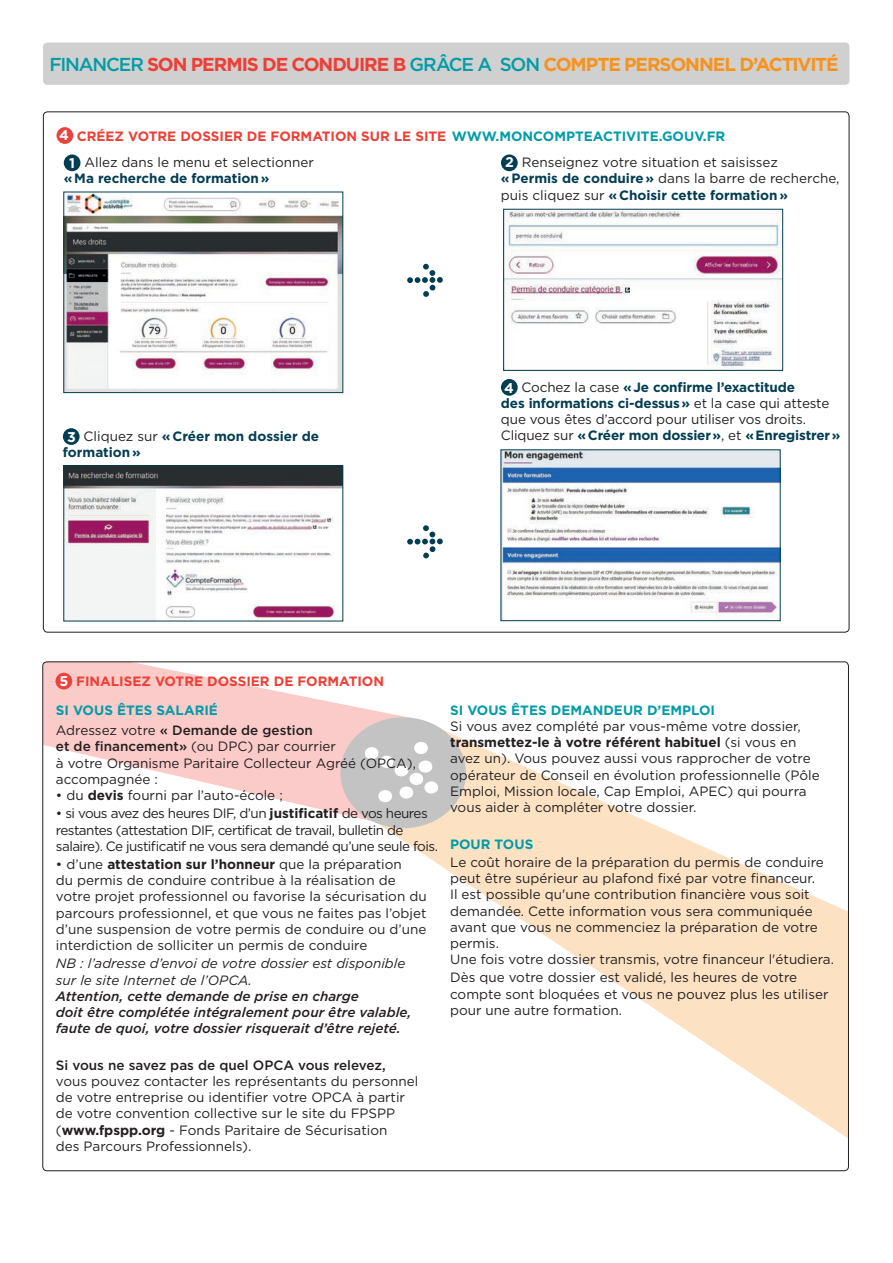
<style>
.page{position:relative;width:893px;height:1263px;background:#fff}
.page>*{position:absolute;margin:0;border:0;box-sizing:border-box;transform-origin:0 0}
.t1{font:700 18.75px "Gotham";letter-spacing:-.06em;color:#f7931d}
.t2{font:700 14.1px "Gotham";color:#fff}
.t3{font:13.5px/16.2px "Gotham";color:#231f20}
.t4{font:13.5px/16.2px "Gotham";letter-spacing:-.04em;color:#231f20}
.t5{font:italic 500 13.5px/16.2px "Gotham";color:#231f20}
.t6{font:700 13.5px "Gotham";color:#ee3e35}
.t7{font:700 13.5px/20.4px "Gotham";color:#029ca8}
.t8{font:italic 13.5px/16.2px "Gotham";color:#231f20}
.t9{font:700 13.5px/16.2px "Gotham";color:#023d51}
.t10{font:500 13.5px "Gotham";color:#231f20}
.s1{font-weight:500;color:#029ca8}
.s2{color:#ee3e35}
.s3{color:#029ca8}
.s4{font-weight:700;font-size:14.1px;color:#fff}
.s5{font-weight:700;color:#023d51}
.s6{font-size:14.1px;color:#fff}
.s7{font-weight:400;color:#231f20}
.s8{font-weight:500;color:#231f20}
.s9{font-weight:500}
.s10{font-weight:700}
</style>
<div class="page">
<svg style="left:44px;top:663px;width:321px;height:149px;fill:#facbc9"></svg>
<svg style="left:396px;top:744px;width:453px;height:427px"></svg>
<svg style="left:332px;top:709px;width:143px;height:127px"></svg>
<div style="left:43px;top:43px;width:806px;height:42px;background:#cfd0cf;border-radius:4px"></div>
<div style="left:64px;top:154px;width:16px;height:17px;background:#023d51;border-radius:50%"></div>
<div style="left:63px;top:428px;width:17px;height:17px;background:#023d51;border-radius:50%"></div>
<div style="left:501px;top:154px;width:17px;height:17px;background:#023d51;border-radius:50%"></div>
<div style="left:501px;top:379px;width:17px;height:17px;background:#023d51;border-radius:50%"></div>
<svg style="left:407px;top:264px;width:36px;height:33px"></svg>
<svg style="left:407px;top:525px;width:36px;height:33px"></svg>
<img style="left:66px;top:194px;width:275px;height:197px">
<div style="left:64px;top:192px;width:279px;height:201px;border:1px solid #023d51"></div>
<img style="left:505px;top:211px;width:276px;height:158px">
<div style="left:503px;top:209px;width:280px;height:162px;border:1px solid #023d51"></div>
<img style="left:66px;top:467px;width:275px;height:152px">
<div style="left:64px;top:465px;width:279px;height:156px;border:1px solid #023d51"></div>
<img style="left:503px;top:452px;width:275px;height:164px">
<div style="left:501px;top:450px;width:279px;height:171px;border:1px solid #023d51"></div>
<div style="left:57px;top:127px;width:16px;height:17px;background:#eb423c;border-radius:50%"></div>
<div style="left:55px;top:673px;width:17px;height:16px;background:#eb423c;border-radius:50%"></div>
<h1 class="t1" style="left:49px;top:51px;width:791px"><span class="s1">FINANCER</span> <span class="s2">SON PERMIS DE CONDUIRE B</span> <span class="s1">GRÂCE A SON</span> COMPTE PERSONNEL D’ACTIVITÉ</h1>
<p class="t2" style="left:59px;top:126px;width:11px">4</p>
<p class="t6" style="left:77px;top:127px;width:650px">CRÉEZ VOTRE DOSSIER DE FORMATION SUR LE SITE <span class="s3">WWW.MONCOMPTEACTIVITE.GOUV.FR</span></p>
<p class="t3" style="left:64px;top:154px;width:252px;text-indent:5px"><span class="s4">1</span> Allez dans le menu et selectionner <span class="s5">« Ma recherche de formation »</span></p>
<p class="t9" style="left:63px;top:428px;width:258px;text-indent:4px"><span class="s6">3</span> <span class="s7">Cliquez sur</span> « Créer mon dossier de formation »</p>
<p class="t3" style="left:501px;top:154px;width:340px;text-indent:4px"><span class="s4">2</span> Renseignez votre situation et saisissez<br><span class="s5">« Permis de conduire »</span> dans la barre de recherche, puis cliquez sur <span class="s5">« Choisir cette formation »</span></p>
<p class="t3" style="left:501px;top:378px;width:341px"><span class="s4">4</span> Cochez la case <span class="s5">« Je confirme l’exactitude<br>des informations ci-dessus »</span> et la case qui atteste que vous êtes d’accord pour utiliser vos droits.<br>Cliquez sur <span class="s5">« Créer mon dossier »</span>, et <span class="s5">« Enregistrer »</span></p>
<p class="t6" style="left:76px;top:672px;width:309px">FINALISEZ VOTRE DOSSIER DE FORMATION</p>
<p class="t7" style="left:56px;top:700px;width:259px">SI VOUS ÊTES SALARIÉ<br><span class="s7">Adressez votre</span> <span class="s8">« Demande de gestion</span></p>
<p class="t3" style="left:56px;top:738px;width:362px"><span class="s9">et de financement»</span> (ou DPC) par courrier<br>à votre Organisme Paritaire Collecteur Agréé (OPCA), accompagnée :</p>
<p class="t3" style="left:56px;top:787px;width:228px">• du <span class="s10">devis</span> fourni par l’auto-école ;</p>
<p class="t4" style="left:56px;top:805px;width:384px">• si vous avez des heures DIF, d’un <span class="s10">justificatif</span> de vos heures restantes (attestation DIF, certificat de travail, bulletin de salaire). Ce justificatif ne vous sera demandé qu’une seule fois.</p>
<p class="t3" style="left:56px;top:856px;width:372px">• d’une <span class="s10">attestation sur l’honneur</span> que la préparation<br>du permis de conduire contribue à la réalisation de votre projet professionnel ou favorise la sécurisation du parcours professionnel, et que vous ne faites pas l’objet d’une suspension de votre permis de conduire ou d’une interdiction de solliciter un permis de conduire</p>
<p class="t8" style="left:56px;top:955px;width:351px">NB : l’adresse d’envoi de votre dossier est disponible sur le site Internet de l’OPCA.</p>
<p class="t5" style="left:56px;top:988px;width:357px">Attention, cette demande de prise en charge<br>doit être complétée intégralement pour être valable, faute de quoi, votre dossier risquerait d’être rejeté.</p>
<p class="t10" style="left:56px;top:1056px;width:331px">Si vous ne savez pas de quel OPCA vous relevez,</p>
<p class="t3" style="left:56px;top:1073px;width:364px">vous pouvez contacter les représentants du personnel de votre entreprise ou identifier votre OPCA à partir de votre convention collective sur le site du FPSPP (<span class="s10">www.fpspp.org</span> - Fonds Paritaire de Sécurisation<br>des Parcours Professionnels).</p>
<p class="t2" style="left:60px;top:672px;width:10px">5</p>
<p class="t7" style="left:450px;top:700px;width:266px">SI VOUS ÊTES DEMANDEUR D’EMPLOI</p>
<p class="t3" style="left:450px;top:718px;width:371px">Si vous avez complété par vous-même votre dossier, <span class="s10">transmettez-le à votre référent habituel</span> (si vous en avez un). Vous pouvez aussi vous rapprocher de votre opérateur de Conseil en évolution professionnelle (Pôle Emploi, Mission locale, Cap Emploi, APEC) qui pourra vous aider à compléter votre dossier.</p>
<p class="t7" style="left:450px;top:833px;width:85px">POUR TOUS</p>
<p class="t3" style="left:450px;top:854px;width:385px">Le coût horaire de la préparation du permis de conduire peut être supérieur au plafond fixé par votre financeur.<br>Il est possible qu'une contribution financière vous soit demandée. Cette information vous sera communiquée avant que vous ne commenciez la préparation de votre permis.<br>Une fois votre dossier transmis, votre financeur l'étudiera.</p>
<p class="t3" style="left:450px;top:969px;width:380px">Dès que votre dossier est validé, les heures de votre compte sont bloquées et vous ne pouvez plus les utiliser pour une autre formation.</p>
</div>
